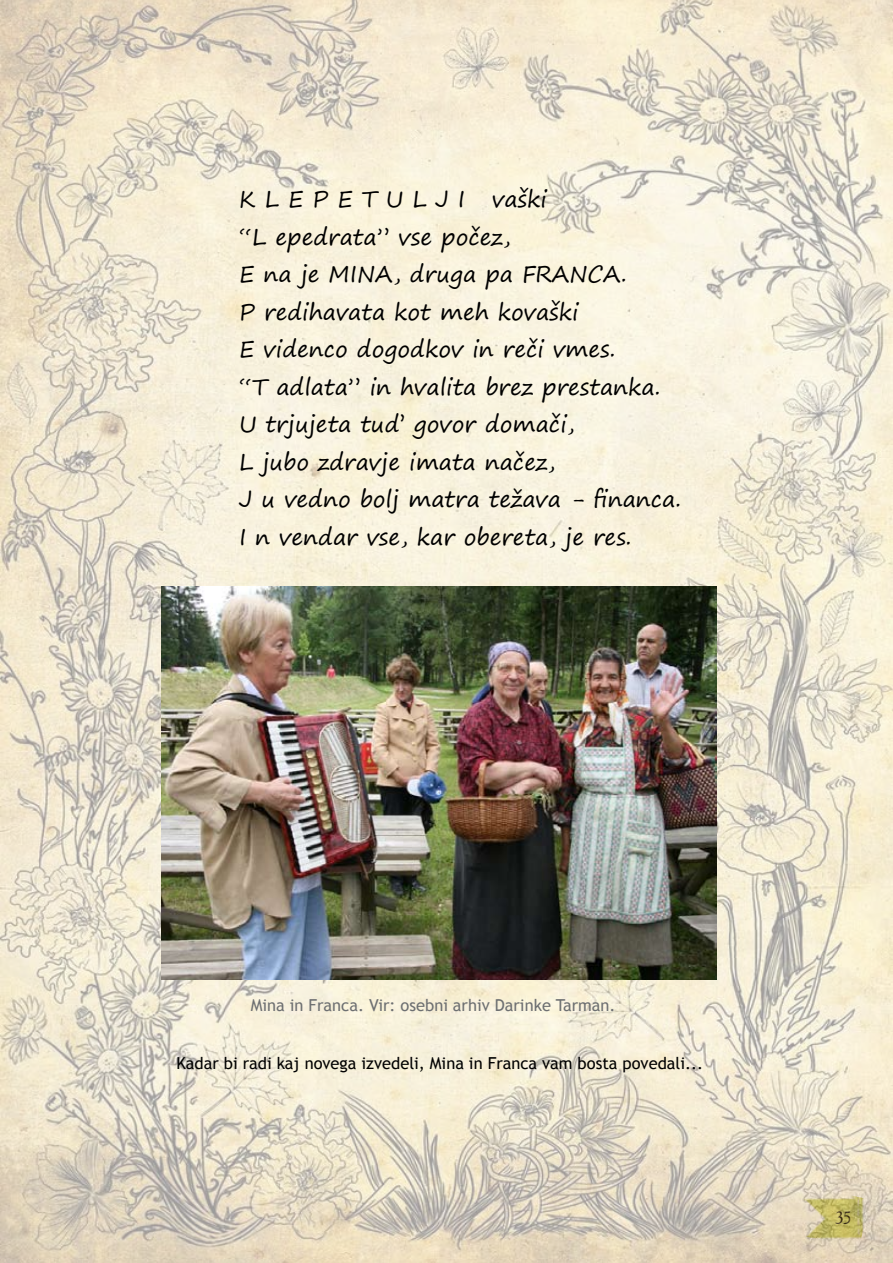
<style>
.page{position:relative;width:893px;height:1263px;background:#fff}
.page>*{position:absolute;margin:0;border:0;box-sizing:border-box;transform-origin:0 0}
.t1{font:22.5px/37.5px "Segoe Print";color:#000}
.t2{font:18px "Goudy Old Style BT";color:#000}
.t3{font:16.5px "Trebuchet MS";color:#000}
.t4{font:16.5px "Trebuchet MS";color:#6d6f71}
</style>
<div class="page">
<img style="left:0;top:0;width:893px;height:1263px">
<img style="left:161px;top:587px;width:555px;height:392px">
<p class="t1" style="left:239px;top:180px;width:443px">K L E P E T U L J I vaški<br>“L epedrata” vse počez,<br>E na je MINA, druga pa FRANCA.<br>P redihavata kot meh kovaški<br>E videnco dogodkov in reči vmes.<br>“T adlata” in hvalita brez prestanka.<br>U trjujeta tud’ govor domači,<br>L jubo zdravje imata načez,<br>J u vedno bolj matra težava - financa.<br>I n vendar vse, kar obereta, je res.</p>
<p class="t4" style="left:251px;top:995px;width:366px">Mina in Franca. Vir: osebni arhiv Darinke Tarman.</p>
<p class="t3" style="left:176px;top:1053px;width:528px">Kadar bi radi kaj novega izvedeli, Mina in Franca vam bosta povedali...</p>
<p class="t2" style="left:835px;top:1207px;width:18px">35</p>
</div>
